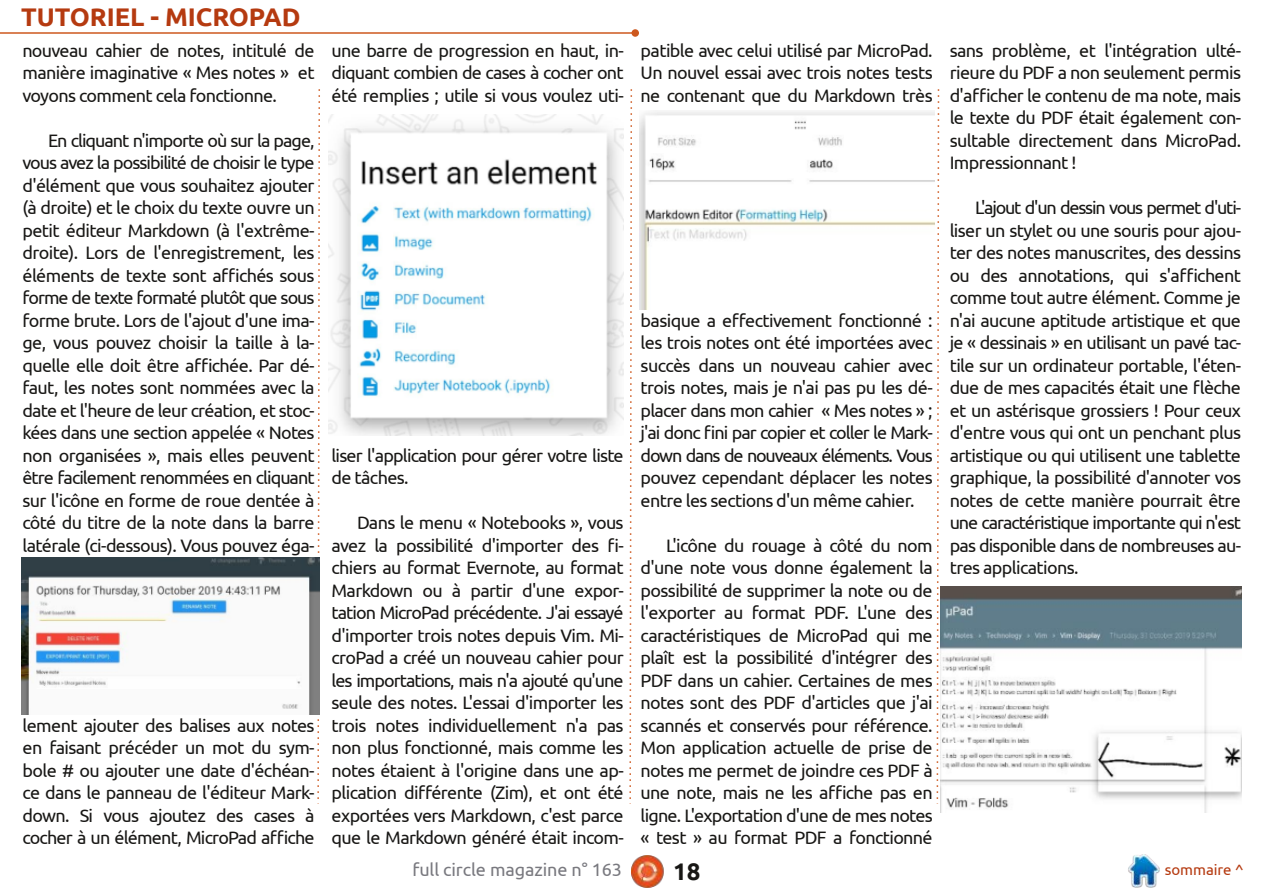
<style>
.page{position:relative;width:1263px;height:893px;background:#fff}
.page>*{position:absolute;margin:0;border:0;box-sizing:border-box;transform-origin:0 0}
.t1{font:700 25.5px "Ubuntu";letter-spacing:-.005em;color:#b53a10}
.t2{font:700 24px "Ubuntu";color:#181715}
.t3{font:18px/22.5px "Ubuntu";letter-spacing:-.035em;color:#181715;text-align:justify}
.t4{font:18px "Ubuntu";letter-spacing:-.005em;color:#79797f}
.t5{font:15px "Ubuntu";letter-spacing:-.005em;color:#b53a10}
</style>
<div class="page">
<img style="left:631px;top:855px;width:33px;height:33px">
<img style="left:1128px;top:855px;width:32px;height:32px">
<hr style="left:0;top:32px;width:635px;height:2px;background:#cd581e">
<div style="left:631px;top:29px;width:8px;height:8px;background:#cd581e;border-radius:50%"></div>
<svg style="left:629px;top:89px;width:4px;height:715px"></svg>
<svg style="left:317px;top:89px;width:3px;height:715px"></svg>
<svg style="left:936px;top:89px;width:4px;height:715px"></svg>
<img style="left:329px;top:115px;width:294px;height:321px">
<img style="left:640px;top:111px;width:294px;height:199px">
<img style="left:21px;top:558px;width:298px;height:156px">
<img style="left:941px;top:586px;width:301px;height:226px">
<h1 class="t1" style="left:21px;top:3px;width:281px">TUTORIEL - MICROPAD</h1>
<p class="t3" style="left:22px;top:39px;width:294px">nouveau cahier de notes, intitulé de manière imaginative « Mes notes » et voyons comment cela fonctionne.</p>
<p class="t3" style="left:22px;top:129px;width:294px;text-indent:26px">En cliquant n'importe où sur la page, vous avez la possibilité de choisir le type d'élément que vous souhaitez ajouter (à droite) et le choix du texte ouvre un petit éditeur Markdown (à l'extrême&shy;droite). Lors de l'enregistrement, les éléments de texte sont affichés sous forme de texte formaté plutôt que sous forme brute. Lors de l'ajout d'une ima&shy;ge, vous pouvez choisir la taille à la&shy;quelle elle doit être affichée. Par dé&shy;faut, les notes sont nommées avec la date et l'heure de leur création, et stoc&shy;kées dans une section appelée « Notes non organisées », mais elles peuvent être facilement renommées en cliquant sur l'icône en forme de roue dentée à côté du titre de la note dans la barre latérale (ci-dessous). Vous pouvez éga-</p>
<p class="t3" style="left:22px;top:714px;width:294px">lement ajouter des balises aux notes en faisant précéder un mot du sym&shy;bole # ou ajouter une date d'échéan&shy;ce dans le panneau de l'éditeur Mark&shy;down. Si vous ajoutez des cases à cocher à un élément, MicroPad affiche</p>
<p class="t3" style="left:332px;top:39px;width:294px">une barre de progression en haut, in&shy;diquant combien de cases à cocher ont été remplies ; utile si vous voulez uti-</p>
<p class="t3" style="left:641px;top:39px;width:294px">patible avec celui utilisé par MicroPad.<br>Un nouvel essai avec trois notes tests ne contenant que du Markdown très</p>
<p class="t3" style="left:332px;top:444px;width:294px">liser l'application pour gérer votre liste de tâches.</p>
<p class="t3" style="left:332px;top:511px;width:294px;text-indent:26px">Dans le menu « Notebooks », vous avez la possibilité d'importer des fi&shy;chiers au format Evernote, au format Markdown ou à partir d'une expor&shy;tation MicroPad précédente. J'ai essayé d'importer trois notes depuis Vim. Mi&shy;croPad a créé un nouveau cahier pour les importations, mais n'a ajouté qu'une seule des notes. L'essai d'importer les trois notes individuellement n'a pas non plus fonctionné, mais comme les notes étaient à l'origine dans une ap&shy;plication différente (Zim), et ont été exportées vers Markdown, c'est parce que le Markdown généré était incom-</p>
<p class="t3" style="left:641px;top:309px;width:294px">basique a effectivement fonctionné : les trois notes ont été importées avec succès dans un nouveau cahier avec trois notes, mais je n'ai pas pu les dé&shy;placer dans mon cahier « Mes notes » ; j'ai donc fini par copier et coller le Mark&shy;down dans de nouveaux éléments. Vous pouvez cependant déplacer les notes entre les sections d'un même cahier.</p>
<p class="t3" style="left:641px;top:534px;width:294px;text-indent:26px">L'icône du rouage à côté du nom d'une note vous donne également la possibilité de supprimer la note ou de l'exporter au format PDF. L'une des caractéristiques de MicroPad qui me plaît est la possibilité d'intégrer des PDF dans un cahier. Certaines de mes notes sont des PDF d'articles que j'ai scannés et conservés pour référence.<br>Mon application actuelle de prise de notes me permet de joindre ces PDF à une note, mais ne les affiche pas en ligne. L'exportation d'une de mes notes « test » au format PDF a fonctionné</p>
<p class="t3" style="left:950px;top:39px;width:293px">sans problème, et l'intégration ulté&shy;rieure du PDF a non seulement permis d'afficher le contenu de ma note, mais le texte du PDF était également con&shy;sultable directement dans MicroPad.<br>Impressionnant !</p>
<p class="t3" style="left:950px;top:196px;width:293px;text-indent:26px">L'ajout d'un dessin vous permet d'uti&shy;liser un stylet ou une souris pour ajou&shy;ter des notes manuscrites, des dessins ou des annotations, qui s'affichent comme tout autre élément. Comme je n'ai aucune aptitude artistique et que je « dessinais » en utilisant un pavé tac&shy;tile sur un ordinateur portable, l'éten&shy;due de mes capacités était une flèche et un astérisque grossiers ! Pour ceux d'entre vous qui ont un penchant plus artistique ou qui utilisent une tablette graphique, la possibilité d'annoter vos notes de cette manière pourrait être une caractéristique importante qui n'est pas disponible dans de nombreuses au&shy;tres applications.</p>
<p class="t4" style="left:412px;top:859px;width:211px">full circle magazine n° 163</p>
<h2 class="t2" style="left:673px;top:857px;width:29px">18</h2>
<p class="t5" style="left:1165px;top:861px;width:80px">sommaire ^</p>
</div>
